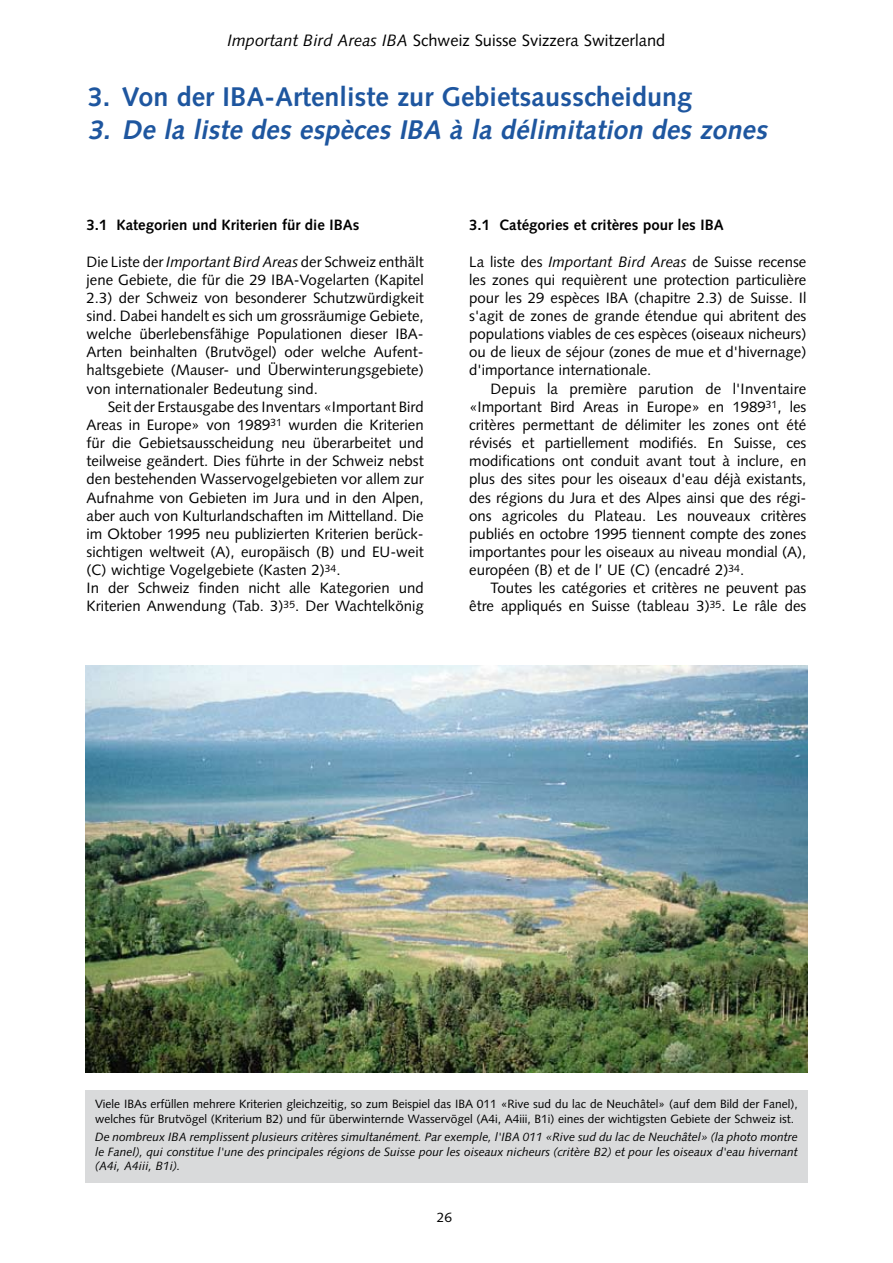
<style>
.page{position:relative;width:893px;height:1263px;background:#fff}
.page>*{position:absolute;margin:0;border:0;box-sizing:border-box;transform-origin:0 0}
.t1{font:italic 700 27px "Syntax LT";color:#1e569f}
.t2{font:700 27px "Syntax LT";color:#1e569f}
.t3{font:16.5px "Syntax LT";color:#000}
.t4{font:15px/18.1px "Syntax LT";color:#000}
.t5{font:700 15px "Syntax LT";color:#000}
.t6{font:13.5px "Syntax LT";color:#000}
.t7{font:italic 12px/14.4px "Syntax LT";color:#000;text-align:justify}
.t8{font:12px/14.4px "Syntax LT";color:#000}
.s1{font-style:italic}
</style>
<div class="page">
<img style="left:85px;top:666px;width:723px;height:407px">
<div style="left:85px;top:1091px;width:723px;height:92px;background:#d9dadb"></div>
<p class="t3" style="left:228px;top:31px;width:439px"><span class="s1">Important Bird Areas IBA</span> Schweiz Suisse Svizzera Switzerland</p>
<h1 class="t2" style="left:88px;top:82px;width:606px">3. Von der IBA-Artenliste zur Gebietsausscheidung</h1>
<h1 class="t1" style="left:88px;top:114px;width:686px">3. De la liste des espèces IBA à la délimitation des zones</h1>
<p class="t5" style="left:87px;top:216px;width:274px">3.1 Kategorien und Kriterien für die IBAs</p>
<p class="t4" style="left:87px;top:252px;width:339px">Die Liste der <span class="s1">Important Bird Areas</span> der Schweiz enthält jene Gebiete, die für die 29 IBA-Vogelarten (Ka-pi-tel 2.3) der Schweiz von besonderer Schutzwürdigkeit sind. Dabei handelt es sich um grossräumige Ge-biete, welche über-lebensfähige Populationen dieser IBA-Arten beinhalten (Brutvögel) oder welche Auf-ent&shy;halts-gebiete (Mau-ser- und Überwinterungsgebiete) von internationaler Bedeutung sind.</p>
<p class="t4" style="left:87px;top:398px;width:339px;text-indent:21px">Seit der Erstausgabe des Inventars «Important Bird Areas in Europe» von 1989<sup>31</sup> wurden die Kriterien für die Gebietsausscheidung neu überarbeitet und teilweise geändert. Dies führte in der Schweiz nebst den bestehenden Wasservogelgebieten vor allem zur Auf-nahme von Gebieten im Jura und in den Alpen, aber auch von Kulturlandschaften im Mittelland. Die im Oktober 1995 neu publizierten Kriterien berück&shy;sichtigen weltweit (A), europäisch (B) und EU-weit (C) wichtige Vogelgebiete (Kasten 2)<sup>34</sup>.<br>In der Schweiz finden nicht alle Kategorien und Kri-terien Anwendung (Tab. 3)<sup>35</sup>. Der Wachtelkönig</p>
<p class="t5" style="left:469px;top:216px;width:256px">3.1 Catégories et critères pour les IBA</p>
<p class="t4" style="left:469px;top:252px;width:339px;text-align:justify">La liste des <span class="s1">Important Bird Areas</span> de Suisse recense les zones qui requièrent une protection particulière pour les 29 espèces IBA (chapitre 2.3) de Suisse. Il s'agit de zones de grande étendue qui abritent des populations viables de ces espèces (oiseaux nicheurs) ou de lieux de séjour (zones de mue et d'hivernage) d'importance internationale.</p>
<p class="t4" style="left:469px;top:379px;width:339px;text-align:justify;text-indent:21px">Depuis la première parution de l'Inventaire «Im- portant Bird Areas in Europe» en 1989<sup>31</sup>, les critères permettant de délimiter les zones ont été révisés et partiellement modifiés. En Suisse, ces modifications ont conduit avant tout à inclure, en plus des sites pour les oiseaux d'eau déjà existants, des régions du Jura et des Alpes ainsi que des régi&shy;ons agricoles du Plateau. Les nouveaux critères publiés en octobre 1995 tiennent compte des zones importantes pour les oiseaux au niveau mondial (A), européen (B) et de l’ UE (C) (encadré 2)<sup>34</sup>.</p>
<p class="t4" style="left:469px;top:579px;width:339px;text-align:right">Toutes les catégories et critères ne peuvent pas être appliqués en Suisse (tableau 3)<sup>35</sup>. Le râle des</p>
<p class="t8" style="left:95px;top:1097px;width:704px">Viele IBAs erfüllen mehrere Kriterien gleichzeitig, so zum Beispiel das IBA 011 «Rive sud du lac de Neuchâtel» (auf dem Bild der Fanel), welches für Brutvögel (Kriterium B2) und für überwinternde Wasservögel (A4i, A4iii, B1i) eines der wichtigsten Gebiete der Schweiz ist.</p>
<p class="t7" style="left:95px;top:1130px;width:704px">De nombreux IBA remplissent plusieurs critères simultanément. Par exemple, l'IBA 011 «Rive sud du lac de Neuchâtel» (la photo montre le Fanel), qui constitue l'une des principales régions de Suisse pour les oiseaux nicheurs (critère B2) et pour les oiseaux d'eau hivernant (A4i, A4iii, B1i).</p>
<p class="t6" style="left:437px;top:1209px;width:17px">26</p>
</div>
